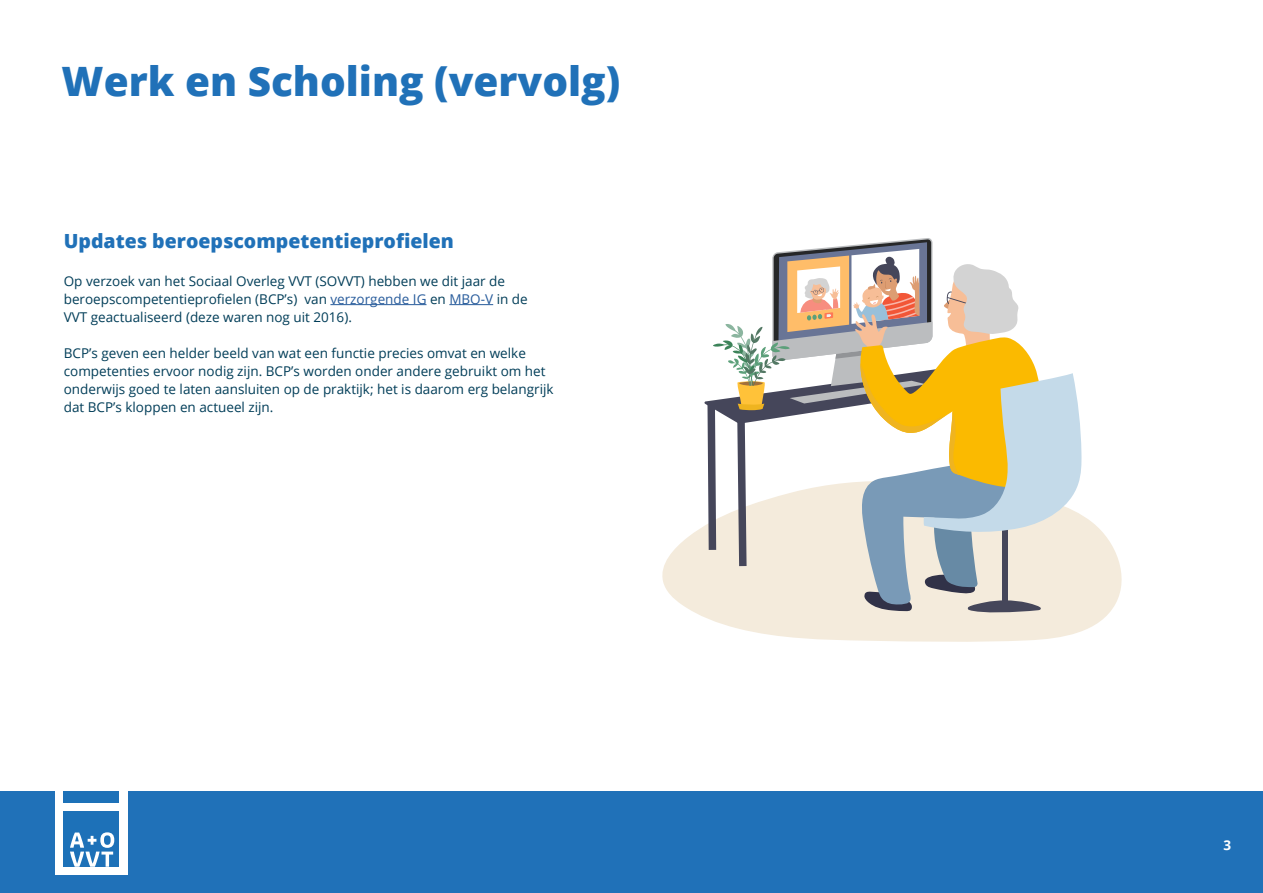
<style>
.page{position:relative;width:1263px;height:893px;background:#fff}
.page>*{position:absolute;margin:0;border:0;box-sizing:border-box;transform-origin:0 0}
.t1{font:800 40.5px "Open Sans";color:#2071b8}
.t2{font:800 19.5px "Open Sans";color:#2071b8}
.t3{font:13.5px/18px "Open Sans";color:#003d58}
.t4{font:700 13.5px "Open Sans";color:#fff}
.s1{color:#275b9b}
</style>
<div class="page">
<div style="left:0;top:791px;width:1263px;height:102px;background:#2071b8"></div>
<div style="left:55px;top:784px;width:73px;height:91px;background:#fff"></div>
<div style="left:64px;top:791px;width:55px;height:11px;background:#1d71b8"></div>
<div style="left:64px;top:811px;width:55px;height:55px;background:#1d71b8"></div>
<svg style="left:70px;top:832px;width:44px;height:34px"></svg>
<hr style="left:330px;top:304px;width:96px;height:1px;background:#275b9b">
<hr style="left:449px;top:304px;width:44px;height:1px;background:#275b9b">
<svg style="left:662px;top:515px;width:460px;height:127px;fill:#f4ebdc"></svg>
<svg style="left:704px;top:238px;width:378px;height:376px"></svg>
<h1 class="t1" style="left:62px;top:50px;width:560px">Werk en Scholing (vervolg)</h1>
<h2 class="t2" style="left:64px;top:226px;width:392px">Updates beroepscompetentieprofielen</h2>
<p class="t3" style="left:64px;top:271px;width:465px">Op verzoek van het Sociaal Overleg VVT (SOVVT) hebben we dit jaar de beroepscompetentieprofielen (BCP’s) van <span class="s1">verzorgende IG</span> en <span class="s1">MBO-V</span> in de<br>VVT geactualiseerd (deze waren nog uit 2016).</p>
<p class="t3" style="left:64px;top:343px;width:491px">BCP’s geven een helder beeld van wat een functie precies omvat en welke competenties ervoor nodig zijn. BCP’s worden onder andere gebruikt om het onderwijs goed te laten aansluiten op de praktijk; het is daarom erg belangrijk dat BCP’s kloppen en actueel zijn.</p>
<p class="t4" style="left:1223px;top:835px;width:9px">3</p>
</div>
